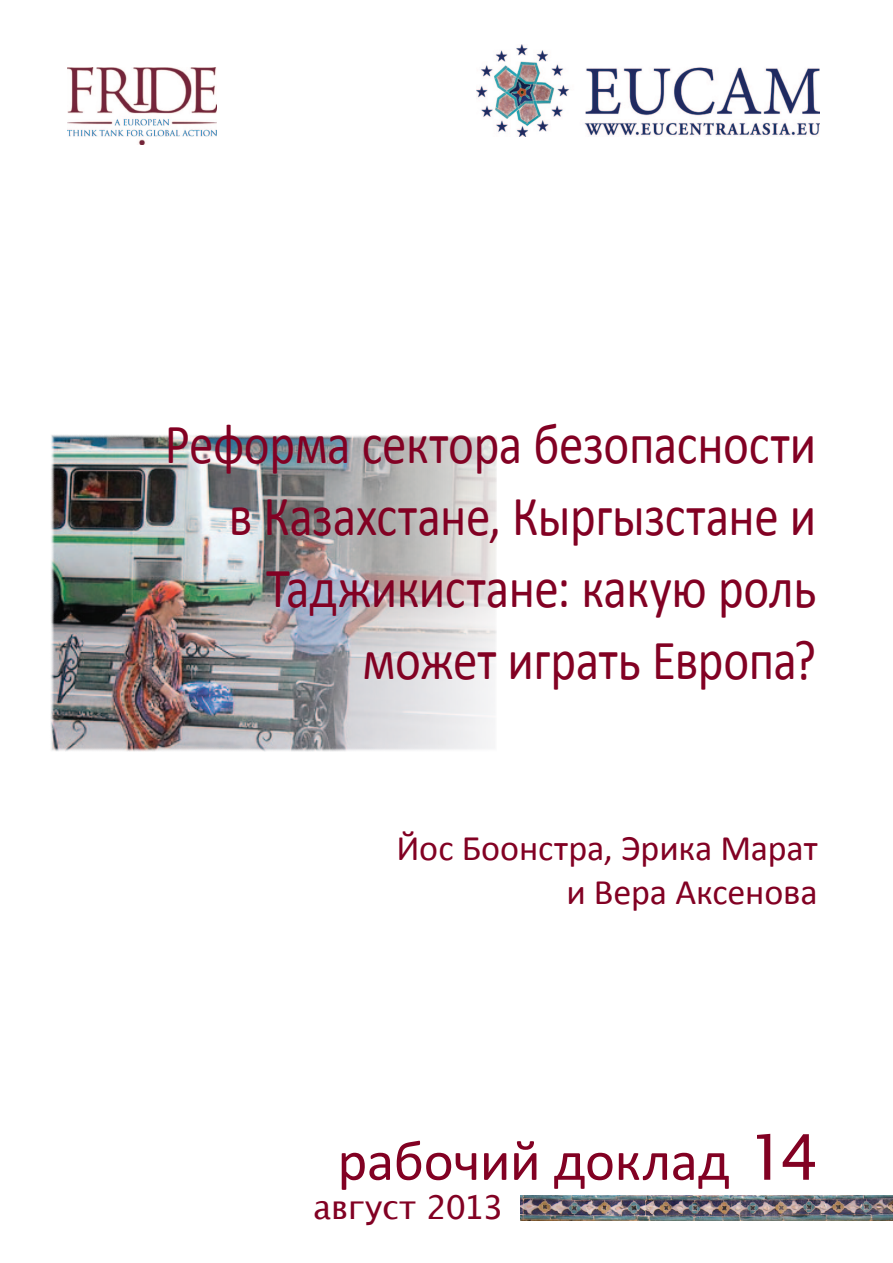
<style>
.page{position:relative;width:893px;height:1263px;background:#fff}
.page>*{position:absolute;margin:0;border:0;box-sizing:border-box;transform-origin:0 0}
.t1{font:57px/72px "Calibri";letter-spacing:-.01em;color:#820123;text-align:right;scale:.86 1}
.t2{font:57px "Calibri";letter-spacing:-.01em;color:#820123}
.t3{font:36px/43.2px "Calibri";letter-spacing:-.005em;color:#820123;text-align:right}
.t4{font:33px "Lucida Grande";letter-spacing:-.02em;color:#820123}
.s1{font-family:"Lucida Sans";font-size:63px}
</style>
<div class="page">
<img style="left:476px;top:45px;width:344px;height:91px">
<img style="left:520px;top:1196px;width:373px;height:24px">
<img style="left:68px;top:68px;width:148px;height:77px">
<img style="left:50px;top:435px;width:447px;height:316px">
<p class="t1" style="left:165px;top:408px;width:759px">Реформа сектора безопасности в Казахстане, Кыргызстане и<br>Таджикистане: какую роль может играть Европa?</p>
<p class="t3" style="left:396px;top:827px;width:423px">Йос Боонстра, Эрика Марат и Вера Аксенова</p>
<p class="t2" style="left:337px;top:1125px;width:483px">рабочий доклад <span class="s1">14</span></p>
<p class="t4" style="left:313px;top:1184px;width:192px">август 2013</p>
</div>
